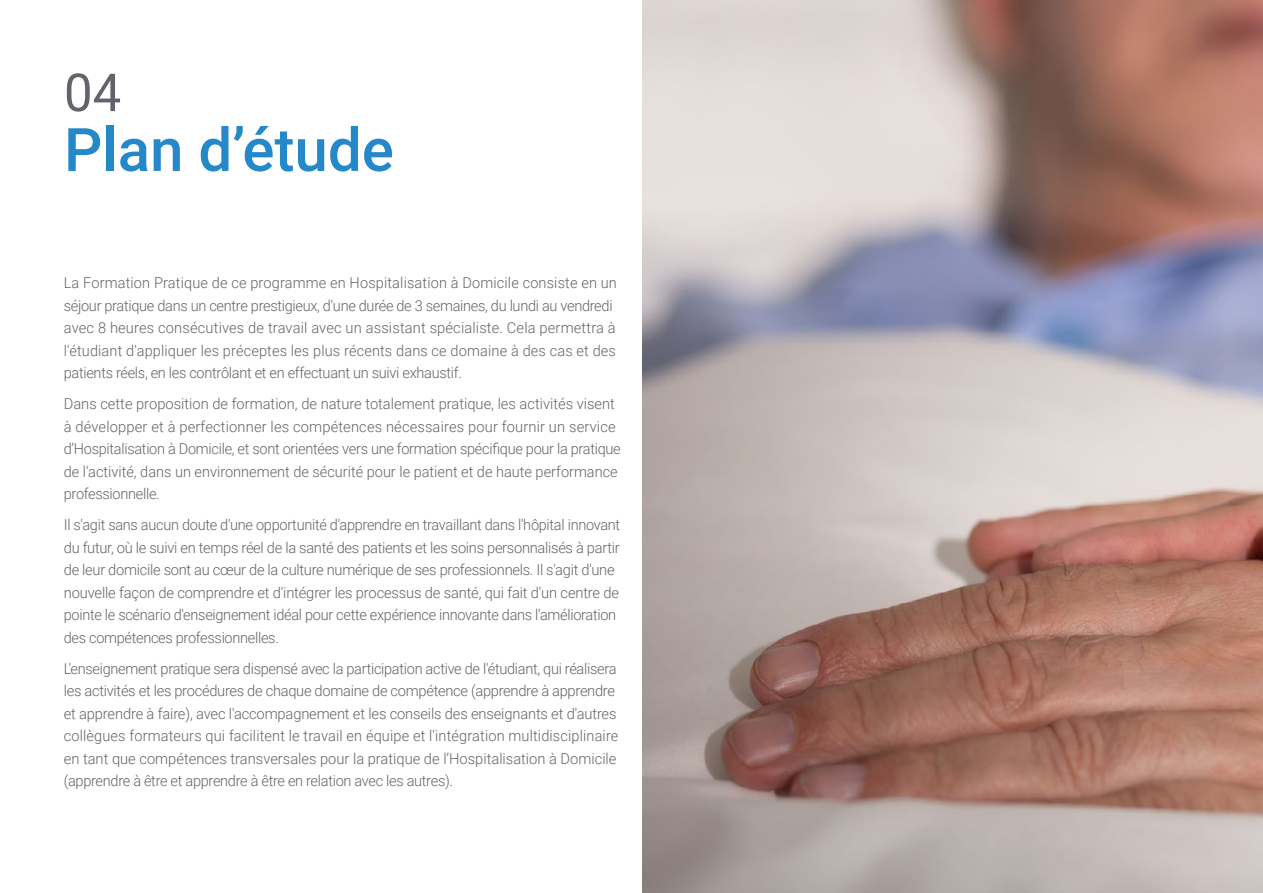
<style>
.page{position:relative;width:1263px;height:893px;background:#fff}
.page>*{position:absolute;margin:0;border:0;box-sizing:border-box;transform-origin:0 0}
.t1{font:500 60px "Roboto";color:#2488c9}
.t2{font:52.5px "Roboto";color:#61646a}
.t3{font:300 15px/22.5px "Roboto";letter-spacing:-.02em;color:#61646a}
.t4{font:300 15px/22.5px "Roboto";letter-spacing:.01em;color:#61646a}
.t5{font:300 15px/22.5px "Roboto";color:#61646a}
</style>
<div class="page">
<img style="left:642px;top:0;width:621px;height:893px">
<h2 class="t2" style="left:64px;top:56px;width:59px">04</h2>
<h1 class="t1" style="left:64px;top:108px;width:331px">Plan d’étude</h1>
<p class="t4" style="left:64px;top:271px;width:555px">La Formation Pratique de ce programme en Hospitalisation à Domicile consiste en un séjour pratique dans un centre prestigieux, d'une durée de 3 semaines, du lundi au vendredi avec 8 heures consécutives de travail avec un assistant spécialiste. Cela permettra à l'étudiant d'appliquer les préceptes les plus récents dans ce domaine à des cas et des patients réels, en les contrôlant et en effectuant un suivi exhaustif.</p>
<p class="t5" style="left:64px;top:392px;width:558px">Dans cette proposition de formation, de nature totalement pratique, les activités visent à développer et à perfectionner les compétences nécessaires pour fournir un service d’Hospitalisation à Domicile, et sont orientées vers une formation spécifique pour la pratique de l'activité, dans un environnement de sécurité pour le patient et de haute performance professionnelle.</p>
<p class="t3" style="left:64px;top:513px;width:558px">Il s'agit sans aucun doute d'une opportunité d'apprendre en travaillant dans l'hôpital innovant du futur, où le suivi en temps réel de la santé des patients et les soins personnalisés à partir de leur domicile sont au cœur de la culture numérique de ses professionnels. Il s'agit d'une nouvelle façon de comprendre et d'intégrer les processus de santé, qui fait d'un centre de pointe le scénario d'enseignement idéal pour cette expérience innovante dans l'amélioration des compétences professionnelles.</p>
<p class="t3" style="left:64px;top:656px;width:556px">L'enseignement pratique sera dispensé avec la participation active de l'étudiant, qui réalisera les activités et les procédures de chaque domaine de compétence (apprendre à apprendre et apprendre à faire), avec l'accompagnement et les conseils des enseignants et d'autres collègues formateurs qui facilitent le travail en équipe et l'intégration multidisciplinaire en tant que compétences transversales pour la pratique de l’Hospitalisation à Domicile (apprendre à être et apprendre à être en relation avec les autres).</p>
</div>
